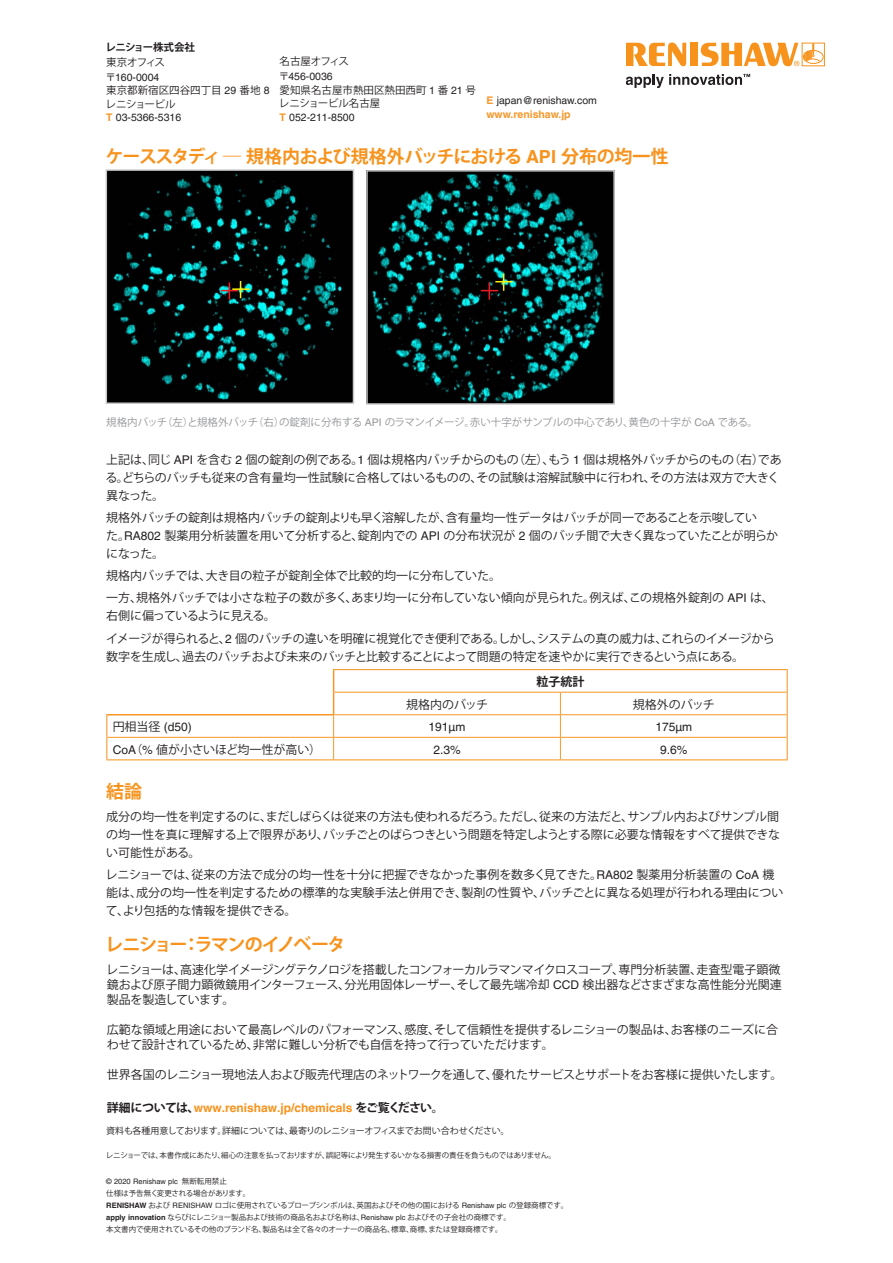
<style>
.page{position:relative;width:893px;height:1263px;background:#fff}
.page>*{position:absolute;margin:0;border:0;box-sizing:border-box;transform-origin:0 0}
.Section_title_in_ora{font:700 18px "Koz Go Std";letter-spacing:-.05em;color:#f7931d}
.Section_title_in_ora-2{font:700 18px "Koz Go Std";letter-spacing:-.085em;color:#f7931d}
.Body_text{font:12px/18px "Koz Go Std";letter-spacing:-.01em;color:#231f20}
.Standard_info{font:12px/15px "Koz Go Std";letter-spacing:-.01em;color:#231f20;text-align:justify}
.Standard_info-2{font:700 12px "Helvetica LT Pro";color:#f7931d}
.Body_text-2{font:12px "Helvetica LT Pro";color:#231f20}
.Body_text_title{font:700 12px "Koz Go Std";color:#231f20}
.t1{font:10.5px/13.5px "Helvetica LT Pro";color:#231f20}
.Captions{font:10.5px "Koz Go Std";color:#939598}
.t2{font:10.5px "Koz Go Std";color:#231f20}
.t3{font:700 10.5px "Koz Go Std";letter-spacing:-.025em;color:#231f20}
.t4{font:10.5px "Koz Go Std";letter-spacing:-.05em;color:#231f20}
.t5{font:10.5px "Koz Go Std";letter-spacing:-.025em;color:#231f20}
.Footnote{font:9px "Koz Go Std";letter-spacing:-.035em;color:#231f20}
.t6{font:7.5px "Koz Go Std";letter-spacing:-.02em;color:#231f20}
.t7{font:7.5px/12px "Koz Go Std";color:#231f20}
.t8{font:7.5px "Helvetica LT Pro";color:#231f20}
.s1{font-family:"Koz Go Std"}
.s2{font-family:"Helvetica LT Pro"}
.s3{font-weight:700;color:#f79727}
.s4{font-family:"Koz Go Std";color:#231f20}
.s5{font-family:"Helvetica LT Pro";font-weight:700}
</style>
<div class="page">
<svg style="left:626px;top:43px;width:60px;height:23px"></svg>
<div style="left:690px;top:43px;width:8px;height:23px;background:#f7931d"></div>
<div style="left:802px;top:43px;width:23px;height:23px;border:1px solid #f7931d"></div>
<div style="left:803px;top:50px;width:20px;height:14px;border:1px solid #f7931d;border-radius:50%"></div>
<svg style="left:701px;top:43px;width:120px;height:23px"></svg>
<svg style="left:626px;top:74px;width:124px;height:14px"></svg>
<img style="left:109px;top:172px;width:242px;height:229px">
<div style="left:106px;top:169px;width:248px;height:235px;border:2px solid #c7c8ca"></div>
<img style="left:369px;top:173px;width:243px;height:229px">
<div style="left:366px;top:170px;width:249px;height:235px;border:2px solid #c7c8ca"></div>
<hr style="left:333px;top:669px;width:227px;height:1px;background:#f79727">
<hr style="left:560px;top:669px;width:228px;height:1px;background:#f79727">
<svg style="left:106px;top:715px;width:1px;height:44px"></svg>
<svg style="left:787px;top:670px;width:1px;height:89px"></svg>
<hr style="left:106px;top:759px;width:228px;height:1px;background:#f79727">
<hr style="left:334px;top:759px;width:226px;height:1px;background:#f79727">
<hr style="left:560px;top:759px;width:228px;height:1px;background:#f79727">
<hr style="left:334px;top:692px;width:226px;height:1px;background:#f79727">
<hr style="left:560px;top:692px;width:227px;height:1px;background:#f79727">
<hr style="left:334px;top:714px;width:226px;height:1px;background:#f79727">
<hr style="left:560px;top:714px;width:227px;height:1px;background:#f79727">
<hr style="left:107px;top:737px;width:227px;height:1px;background:#f79727">
<hr style="left:334px;top:737px;width:226px;height:1px;background:#f79727">
<hr style="left:560px;top:737px;width:227px;height:1px;background:#f79727">
<svg style="left:560px;top:692px;width:1px;height:67px"></svg>
<svg style="left:333px;top:670px;width:1px;height:89px"></svg>
<hr style="left:106px;top:714px;width:228px;height:1px;background:#f79727">
<svg style="left:481px;top:274px;width:32px;height:26px"></svg>
<svg style="left:221px;top:281px;width:28px;height:19px"></svg>
<p class="t3" style="left:105px;top:40px;width:91px">レニショー株式会社</p>
<p class="t2" style="left:106px;top:56px;width:60px">東京オフィス</p>
<p class="t1" style="left:105px;top:71px;width:56px"><span class="s1">〒</span>160-0004</p>
<p class="t2" style="left:106px;top:84px;width:165px">東京都新宿区四谷四丁目 <span class="s2">29</span> 番地 <span class="s2">8</span></p>
<p class="t5" style="left:106px;top:98px;width:72px">レニショービル</p>
<p class="t1" style="left:106px;top:111px;width:76px"><span class="s3">T</span> 03-5366-5316</p>
<p class="t4" style="left:280px;top:55px;width:71px">名古屋オフィス</p>
<p class="t1" style="left:279px;top:70px;width:56px"><span class="s1">〒</span>456-0036</p>
<p class="t2" style="left:280px;top:83px;width:198px">愛知県名古屋市熱田区熱田西町 <span class="s2">1</span> 番 <span class="s2">21</span> 号</p>
<p class="t2" style="left:279px;top:97px;width:103px">レニショービル名古屋</p>
<p class="t1" style="left:280px;top:110px;width:76px"><span class="s3">T</span> 052-211-8500</p>
<p class="t1" style="left:486px;top:94px;width:112px"><span class="s3">E</span> japan@renishaw.com <span class="s3">www.renishaw.jp</span></p>
<p class="Section_title_in_ora" style="left:106px;top:145px;width:565px">ケーススタディ― 規格内および規格外バッチにおける <span class="s2">API</span> 分布の均一性</p>
<p class="Captions" style="left:106px;top:416px;width:653px">規格内バッチ（左）と規格外バッチ（右）の錠剤に分布する <span class="s2">API</span> のラマンイメージ。赤い十字がサンプルの中心であり、黄色の十字が <span class="s2">CoA</span> である。</p>
<p class="Body_text" style="left:106px;top:451px;width:678px">上記は、同じ <span class="s2">API</span> を含む <span class="s2">2</span> 個の錠剤の例である。<span class="s2">1</span> 個は規格内バッチからのもの（左）、もう <span class="s2">1</span> 個は規格外バッチからのもの（右）である。どちらのバッチも従来の含有量均一性試験に合格してはいるものの、その試験は溶解試験中に行われ、その方法は双方で大きく異なった。</p>
<p class="Body_text" style="left:106px;top:509px;width:673px">規格外バッチの錠剤は規格内バッチの錠剤よりも早く溶解したが、含有量均一性データはバッチが同一であることを示唆してい<br>た。<span class="s2">RA802</span> 製薬用分析装置を用いて分析すると、錠剤内での <span class="s2">API</span> の分布状況が <span class="s2">2</span> 個のバッチ間で大きく異なっていたことが明らかになった。</p>
<p class="Body_text" style="left:106px;top:567px;width:396px">規格内バッチでは、大き目の粒子が錠剤全体で比較的均一に分布していた。</p>
<p class="Body_text" style="left:106px;top:589px;width:669px">一方、規格外バッチでは小さな粒子の数が多く、あまり均一に分布していない傾向が見られた。例えば、この規格外錠剤の <span class="s2">API</span> は、右側に偏っているように見える。</p>
<p class="Body_text" style="left:106px;top:630px;width:670px">イメージが得られると、<span class="s2">2</span> 個のバッチの違いを明確に視覚化でき便利である。しかし、システムの真の威力は、これらのイメージから数字を生成し、過去のバッチおよび未来のバッチと比較することによって問題の特定を速やかに実行できるという点にある。</p>
<p class="Body_text_title" style="left:536px;top:674px;width:49px">粒子統計</p>
<p class="Body_text" style="left:406px;top:696px;width:83px">規格内のバッチ</p>
<p class="Body_text" style="left:633px;top:696px;width:83px">規格外のバッチ</p>
<p class="Body_text-2" style="left:113px;top:720px;width:81px"><span class="s1">円相当径</span> (d50)</p>
<p class="Body_text-2" style="left:429px;top:720px;width:38px">191µm</p>
<p class="Body_text-2" style="left:655px;top:720px;width:38px">175µm</p>
<p class="Body_text" style="left:113px;top:741px;width:210px"><span class="s2">CoA</span>（<span class="s2">%</span> 値が小さいほど均一性が高い）</p>
<p class="Body_text-2" style="left:433px;top:743px;width:29px">2.3%</p>
<p class="Body_text-2" style="left:660px;top:743px;width:29px">9.6%</p>
<p class="Section_title_in_ora" style="left:106px;top:780px;width:37px">結論</p>
<p class="Body_text" style="left:106px;top:808px;width:675px;text-align:justify">成分の均一性を判定するのに、まだしばらくは従来の方法も使われるだろう。ただし、従来の方法だと、サンプル内およびサンプル間の均一性を真に理解する上で限界があり、バッチごとのばらつきという問題を特定しようとする際に必要な情報をすべて提供できない可能性がある。</p>
<p class="Body_text" style="left:105px;top:866px;width:680px">レニショーでは、従来の方法で成分の均一性を十分に把握できなかった事例を数多く見てきた。<span class="s2">RA802</span> 製薬用分析装置の <span class="s2">CoA</span> 機能は、成分の均一性を判定するための標準的な実験手法と併用でき、製剤の性質や、バッチごとに異なる処理が行われる理由について、より包括的な情報を提供できる。</p>
<p class="Section_title_in_ora-2" style="left:105px;top:932px;width:242px">レニショー：ラマンのイノベータ</p>
<p class="Standard_info" style="left:106px;top:963px;width:677px">レニショーは、高速化学イメージングテクノロジを搭載したコンフォーカルラマンマイクロスコープ、専門分析装置、走査型電子顕微鏡および原子間力顕微鏡用インターフェース、分光用固体レーザー、そして最先端冷却 <span class="s2">CCD</span> 検出器などさまざまな高性能分光関連製品を製造しています。</p>
<p class="Standard_info" style="left:107px;top:1023px;width:673px">広範な領域と用途において最高レベルのパフォーマンス、感度、そして信頼性を提供するレニショーの製品は、お客様のニーズに合わせて設計されているため、非常に難しい分析でも自信を持って行っていただけます。</p>
<p class="Standard_info" style="left:107px;top:1068px;width:677px">世界各国のレニショー現地法人および販売代理店のネットワークを通して、優れたサービスとサポートをお客様に提供いたします。</p>
<p class="Standard_info-2" style="left:107px;top:1101px;width:338px"><span class="s4">詳細については、</span>www.renishaw.jp/chemicals <span class="s4">をご覧ください。</span></p>
<p class="Footnote" style="left:106px;top:1125px;width:405px">資料も各種用意しております。詳細については、最寄りのレニショーオフィスまでお問い合わせください。</p>
<p class="t6" style="left:106px;top:1151px;width:452px">レニショーでは、本書作成にあたり、細心の注意を払っておりますが、誤記等により発生するいかなる損害の責任を負うものではありません。</p>
<p class="t8" style="left:106px;top:1177px;width:122px">© 2020 Renishaw plc <span class="s1">無断転用禁止</span></p>
<p class="t6" style="left:106px;top:1188px;width:146px">仕様は予告無く変更される場合があります。</p>
<p class="t6" style="left:106px;top:1200px;width:463px"><span class="s5">RENISHAW</span> および <span class="s2">RENISHAW</span> ロゴに使用されているプローブシンボルは、英国およびその他の国における <span class="s2">Renishaw plc</span> の登録商標です。</p>
<p class="t7" style="left:106px;top:1211px;width:406px"><span class="s5">apply innovation</span> ならびにレニショー製品および技術の商品名および名称は、<span class="s2">Renishaw plc</span> およびその子会社の商標です。本文書内で使用されているその他のブランド名、製品名は全て各々のオーナーの商品名、標章、商標、または登録商標です。</p>
</div>
